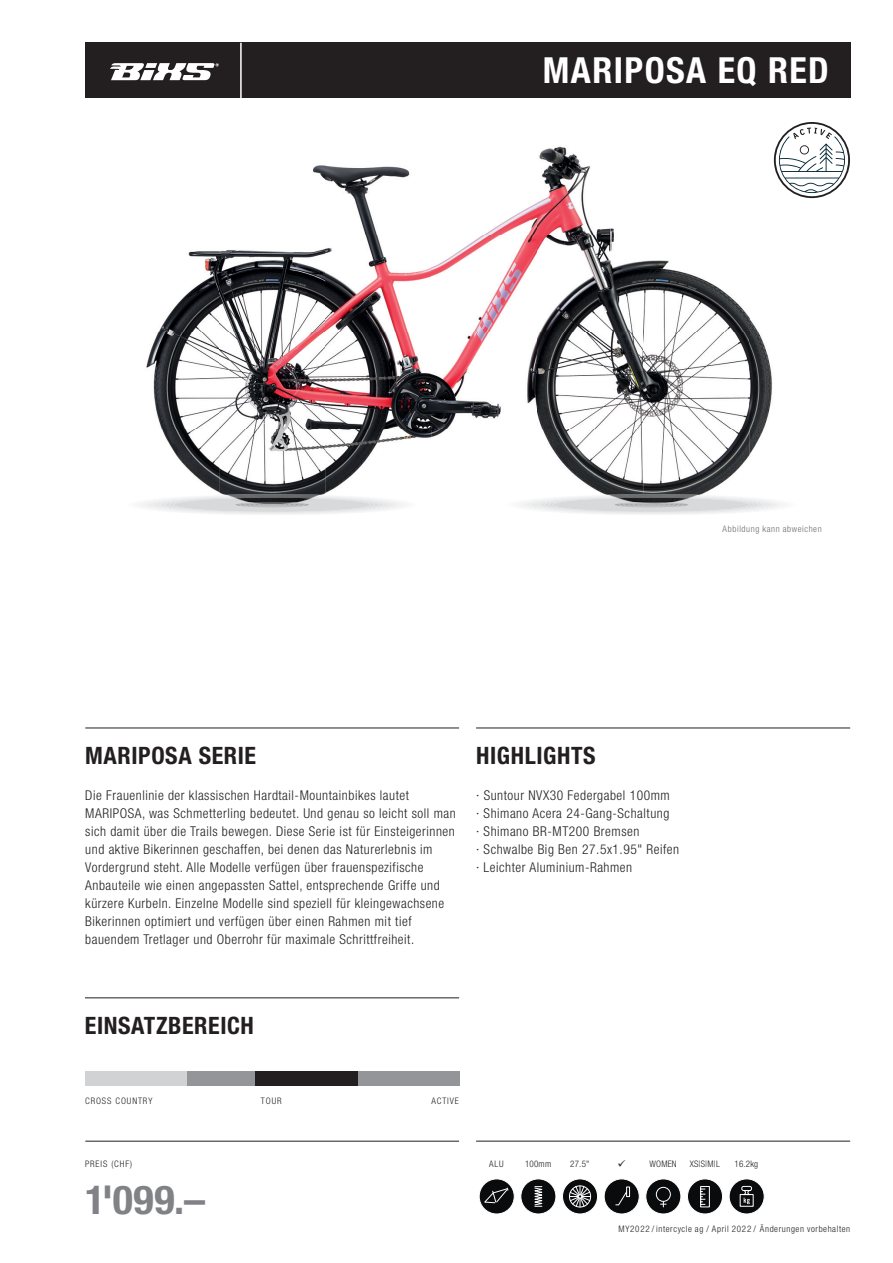
<style>
.page{position:relative;width:893px;height:1263px;background:#fff}
.page>*{position:absolute;margin:0;border:0;box-sizing:border-box;transform-origin:0 0}
.t1{font:700 condensed 39.9px "Helvetica Neue";color:#808285;scale:1.05 1}
.t2{font:700 condensed 36px "Helvetica Neue";letter-spacing:.04em;color:#fff}
.t3{font:700 condensed 24px "Helvetica Neue";letter-spacing:.025em;color:#231f20}
.t4{font:300 condensed 13.5px/18px "Helvetica Neue";letter-spacing:.04em;color:#231f20}
.t5{font:300 condensed 9px "Helvetica Neue";letter-spacing:.07em;color:#231f20}
.t6{font:300 condensed 9px "Helvetica Neue";letter-spacing:.1em;color:#231f20}
.t7{font:300 condensed 9px "Helvetica Neue";letter-spacing:.065em;color:#6c6d70}
</style>
<div class="page">
<div style="left:85px;top:43px;width:765px;height:55px;background:#231f20"></div>
<img style="left:146px;top:146px;width:628px;height:348px">
<hr style="left:85px;top:1141px;width:374px;height:1px;background:#231f20">
<hr style="left:476px;top:1141px;width:374px;height:1px;background:#231f20">
<hr style="left:240px;top:43px;width:2px;height:55px;background:#fff">
<img style="left:222px;top:494px;width:102px;height:1px">
<img style="left:143px;top:495px;width:258px;height:15px">
<img style="left:148px;top:496px;width:249px;height:14px">
<img style="left:152px;top:496px;width:240px;height:18px">
<img style="left:157px;top:496px;width:231px;height:17px">
<img style="left:161px;top:497px;width:222px;height:16px">
<img style="left:165px;top:497px;width:214px;height:16px">
<img style="left:170px;top:497px;width:204px;height:15px">
<img style="left:174px;top:498px;width:196px;height:14px">
<img style="left:235px;top:502px;width:74px;height:6px">
<img style="left:240px;top:502px;width:65px;height:5px">
<img style="left:244px;top:503px;width:56px;height:4px">
<img style="left:249px;top:503px;width:47px;height:4px">
<img style="left:254px;top:503px;width:36px;height:3px">
<img style="left:258px;top:504px;width:28px;height:2px">
<img style="left:262px;top:504px;width:20px;height:2px">
<svg style="left:263px;top:504px;width:18px;height:1px"></svg>
<img style="left:604px;top:494px;width:98px;height:1px">
<img style="left:522px;top:495px;width:258px;height:15px">
<img style="left:527px;top:496px;width:249px;height:14px">
<img style="left:531px;top:496px;width:240px;height:18px">
<img style="left:536px;top:496px;width:231px;height:17px">
<img style="left:540px;top:497px;width:222px;height:16px">
<img style="left:544px;top:497px;width:214px;height:16px">
<img style="left:549px;top:497px;width:205px;height:15px">
<img style="left:554px;top:498px;width:195px;height:14px">
<img style="left:614px;top:502px;width:74px;height:6px">
<img style="left:619px;top:502px;width:65px;height:5px">
<img style="left:623px;top:503px;width:56px;height:4px">
<img style="left:628px;top:503px;width:47px;height:4px">
<img style="left:633px;top:503px;width:37px;height:3px">
<img style="left:638px;top:504px;width:27px;height:2px">
<svg style="left:642px;top:504px;width:19px;height:2px"></svg>
<svg style="left:110px;top:63px;width:109px;height:17px"></svg>
<div style="left:479px;top:1179px;width:35px;height:35px;background:#090b0d;border-radius:50%"></div>
<div style="left:479px;top:1178px;width:36px;height:36px;border:1px solid #fff;border-radius:50%"></div>
<svg style="left:484px;top:1187px;width:25px;height:17px"></svg>
<div style="left:521px;top:1179px;width:35px;height:35px;background:#090b0d;border-radius:50%"></div>
<div style="left:520px;top:1178px;width:36px;height:36px;border:1px solid #fff;border-radius:50%"></div>
<svg style="left:534px;top:1186px;width:9px;height:21px"></svg>
<svg style="left:562px;top:1179px;width:35px;height:35px"></svg>
<div style="left:562px;top:1178px;width:36px;height:36px;border:1px solid #fff;border-radius:50%"></div>
<svg style="left:567px;top:1184px;width:26px;height:26px"></svg>
<div style="left:687px;top:1179px;width:35px;height:35px;background:#090b0d;border-radius:50%"></div>
<div style="left:687px;top:1178px;width:36px;height:36px;border:1px solid #fff;border-radius:50%"></div>
<svg style="left:700px;top:1186px;width:10px;height:22px"></svg>
<div style="left:604px;top:1179px;width:35px;height:35px;background:#090b0d;border-radius:50%"></div>
<div style="left:604px;top:1178px;width:36px;height:36px;border:1px solid #fff;border-radius:50%"></div>
<svg style="left:615px;top:1186px;width:15px;height:20px"></svg>
<div style="left:646px;top:1179px;width:35px;height:35px;background:#090b0d;border-radius:50%"></div>
<div style="left:645px;top:1178px;width:36px;height:36px;border:1px solid #fff;border-radius:50%"></div>
<div style="left:656px;top:1187px;width:15px;height:15px;border:1px solid #fff;border-radius:50%"></div>
<svg style="left:660px;top:1201px;width:6px;height:6px"></svg>
<svg style="left:774px;top:122px;width:76px;height:76px"></svg>
<div style="left:85px;top:1071px;width:374px;height:15px;background:#d1d2d4"></div>
<div style="left:187px;top:1071px;width:272px;height:15px;background:#939598"></div>
<div style="left:255px;top:1071px;width:102px;height:15px;background:#231f20"></div>
<div style="left:729px;top:1179px;width:35px;height:35px;background:#090b0d;border-radius:50%"></div>
<div style="left:729px;top:1178px;width:36px;height:36px;border:1px solid #fff;border-radius:50%"></div>
<svg style="left:739px;top:1185px;width:15px;height:22px"></svg>
<hr style="left:85px;top:997px;width:374px;height:1px;background:#231f20">
<hr style="left:476px;top:728px;width:374px;height:1px;background:#231f20">
<hr style="left:85px;top:728px;width:374px;height:1px;background:#231f20">
<h2 class="t2" style="left:543px;top:58px;width:288px">MARIPOSA EQ RED</h2>
<p class="t7" style="left:723px;top:526px;width:101px">Abbildung kann abweichen</p>
<h3 class="t3" style="left:85px;top:747px;width:172px">MARIPOSA SERIE</h3>
<p class="t4" style="left:85px;top:787px;width:372px">Die Frauenlinie der klassischen Hardtail-Mountainbikes lautet MARIPOSA, was Schmetterling bedeutet. Und genau so leicht soll man sich damit über die Trails bewegen. Diese Serie ist für Einsteigerinnen und aktive Bikerinnen geschaffen, bei denen das Naturerlebnis im Vordergrund steht. Alle Modelle verfügen über frauenspezifische Anbauteile wie einen angepassten Sattel, entsprechende Griffe und kürzere Kurbeln. Einzelne Modelle sind speziell für kleingewachsene Bikerinnen optimiert und verfügen über einen Rahmen mit tief bauendem Tretlager und Oberrohr für maximale Schrittfreiheit.</p>
<h3 class="t3" style="left:476px;top:747px;width:121px">HIGHLIGHTS</h3>
<p class="t4" style="left:476px;top:787px;width:205px">· Suntour NVX30 Federgabel 100mm<br>· Shimano Acera 24-Gang-Schaltung<br>· Shimano BR-MT200 Bremsen<br>· Schwalbe Big Ben 27.5x1.95" Reifen · Leichter Aluminium-Rahmen</p>
<h3 class="t3" style="left:85px;top:1017px;width:170px">EINSATZBEREICH</h3>
<p class="t6" style="left:85px;top:1098px;width:69px">CROSS COUNTRY</p>
<p class="t5" style="left:261px;top:1098px;width:22px">TOUR</p>
<p class="t5" style="left:431px;top:1098px;width:29px">ACTIVE</p>
<p class="t6" style="left:85px;top:1160px;width:49px">PREIS (CHF)</p>
<h1 class="t1" style="left:85px;top:1185px;width:116px">1'099.–</h1>
<p class="t5" style="left:489px;top:1160px;width:16px">ALU</p>
<p class="t5" style="left:525px;top:1160px;width:28px">100mm</p>
<p class="t5" style="left:570px;top:1160px;width:20px">27.5"</p>
<p class="t5" style="left:690px;top:1160px;width:32px">XS|S|M|L</p>
<p class="t5" style="left:649px;top:1160px;width:29px">WOMEN</p>
<p class="t5" style="left:734px;top:1160px;width:25px">16.2kg</p>
<p class="t5" style="left:618px;top:1225px;width:233px">MY2022 / intercycle ag / April 2022 / Änderungen vorbehalten</p>
</div>
